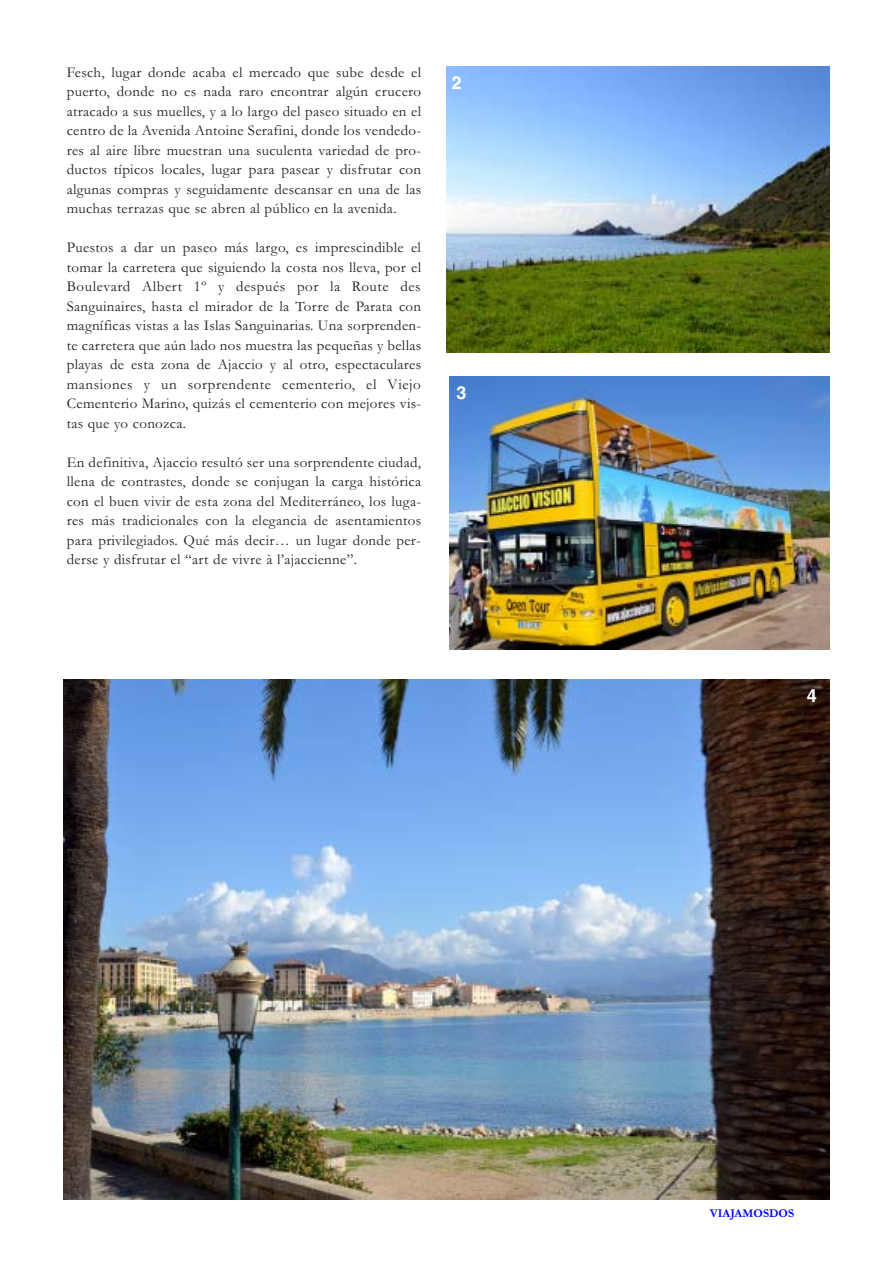
<style>
.page{position:relative;width:893px;height:1263px;background:#fff}
.page>*{position:absolute;margin:0;border:0;box-sizing:border-box;transform-origin:0 0}
.t1{font:700 18px "Helvetica";color:#fff}
.t2{font:15px/19.5px "Garamond";letter-spacing:.02em;color:#231f20;text-align:justify}
.t3{font:700 12px "Garamond";color:#00f}
</style>
<div class="page">
<img style="left:446px;top:67px;width:383px;height:285px">
<img style="left:64px;top:680px;width:765px;height:519px">
<img style="left:450px;top:376px;width:379px;height:274px">
<p class="t2" style="left:67px;top:62px;width:356px">Fesch, lugar donde acaba el mercado que sube desde el puerto, donde no es nada raro encontrar algún crucero atracado a sus muelles, y a lo largo del paseo situado en el centro de la Avenida Antoine Serafini, donde los vendedo&shy;res al aire libre muestran una suculenta variedad de pro&shy;ductos típicos locales, lugar para pasear y disfrutar con algunas compras y seguidamente descansar en una de las muchas terrazas que se abren al público en la avenida.</p>
<p class="t2" style="left:67px;top:237px;width:356px">Puestos a dar un paseo más largo, es imprescindible el tomar la carretera que siguiendo la costa nos lleva, por el Boulevard Albert 1º y después por la Route des Sanguinaires, hasta el mirador de la Torre de Parata con magníficas vistas a las Islas Sanguinarias. Una sorprenden&shy;te carretera que aún lado nos muestra las pequeñas y bellas playas de esta zona de Ajaccio y al otro, espectaculares mansiones y un sorprendente cementerio, el Viejo Cementerio Marino, quizás el cementerio con mejores vis&shy;tas que yo conozca.</p>
<p class="t2" style="left:67px;top:452px;width:356px">En definitiva, Ajaccio resultó ser una sorprendente ciudad, llena de contrastes, donde se conjugan la carga histórica con el buen vivir de esta zona del Mediterráneo, los luga&shy;res más tradicionales con la elegancia de asentamientos para privilegiados. Qué más decir… un lugar donde per&shy;derse y disfrutar el “art de vivre à l’ajaccienne”.</p>
<p class="t1" style="left:452px;top:76px;width:12px">2</p>
<p class="t1" style="left:457px;top:385px;width:12px">3</p>
<p class="t1" style="left:807px;top:688px;width:12px">4</p>
<p class="t3" style="left:710px;top:1205px;width:86px">VIAJAMOSDOS</p>
</div>
